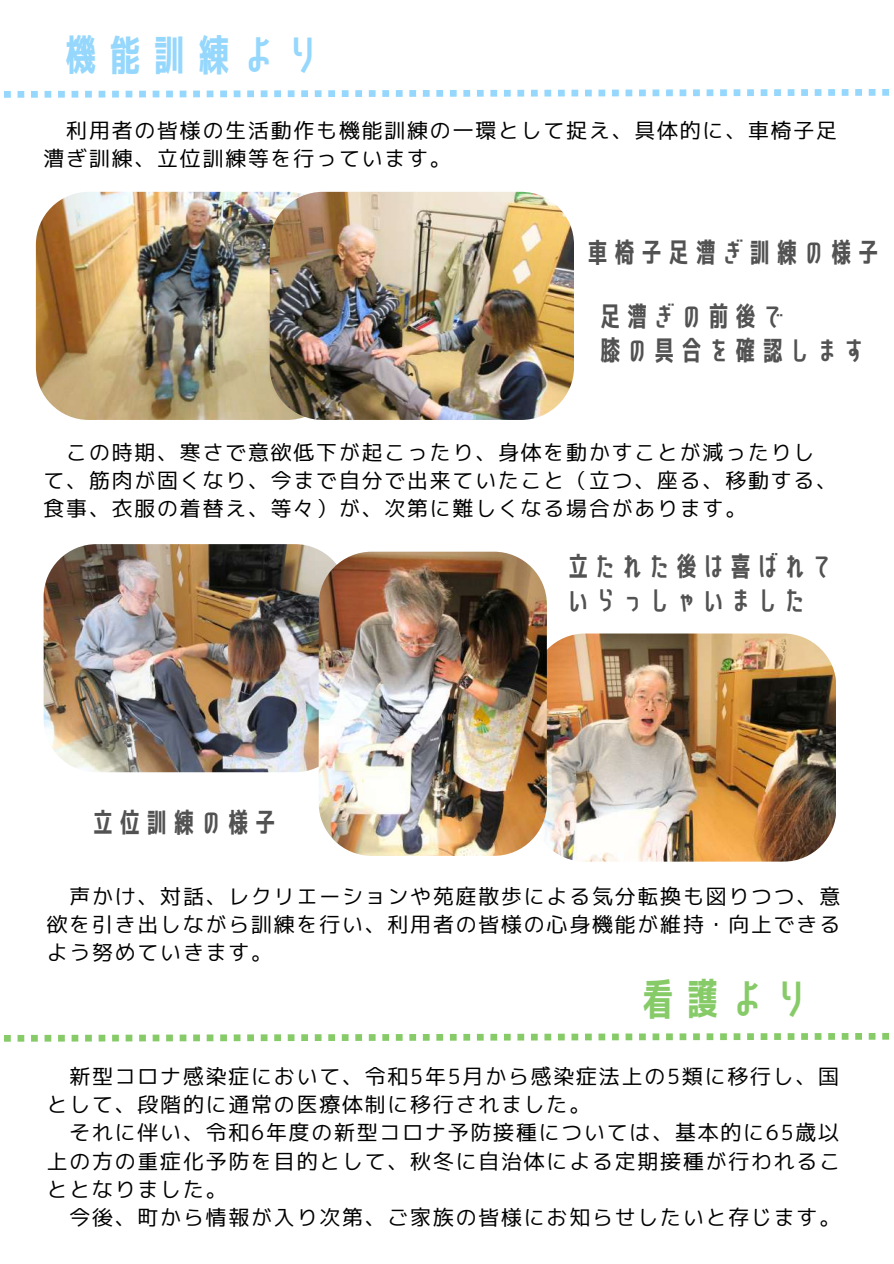
<style>
.page{position:relative;width:894px;height:1264px;background:#fff}
.page>*{position:absolute;margin:0;border:0;box-sizing:border-box;transform-origin:0 0}
.t1{font:42.3px "Senobi Gothic Bold";letter-spacing:.05em;color:#95d7fd}
.t2{font:42.3px "Senobi Gothic Bold";color:#87cb69}
.t3{font:27px/33.8px "Senobi Gothic Bold";color:#525252}
.t4{font:20.85px/28.2px "mplus 1 p regular";letter-spacing:.09em;color:#000}
</style>
<div class="page">
<svg style="left:4px;top:89px;width:885px;height:9px"></svg>
<img style="left:36px;top:192px;width:303px;height:228px;border-radius:53px">
<img style="left:270px;top:192px;width:303px;height:228px;border-radius:53px">
<img style="left:44px;top:544px;width:303px;height:228px;border-radius:53px">
<img style="left:532px;top:633px;width:303px;height:228px;border-radius:53px">
<img style="left:318px;top:552px;width:228px;height:303px;border-radius:53px">
<svg style="left:4px;top:1033px;width:885px;height:8px"></svg>
<h1 class="t1" style="left:60px;top:26px;width:266px">機能訓練より</h1>
<p class="t4" style="left:44px;top:116px;width:794px;text-indent:23px">利用者の皆様の生活動作も機能訓練の一環として捉え、具体的に、車椅子足漕ぎ訓練、立位訓練等を行っています。</p>
<p class="t3" style="left:584px;top:235px;width:299px">車椅子足漕ぎ訓練の様子</p>
<p class="t3" style="left:596px;top:299px;width:272px">足漕ぎの前後で<br>膝の具合を確認します</p>
<p class="t4" style="left:44px;top:438px;width:794px;text-indent:23px">この時期、寒さで意欲低下が起こったり、身体を動かすことが減ったりして、筋肉が固くなり、今まで自分で出来ていたこと（立つ、座る、移動する、食事、衣服の着替え、等々）が、次第に難しくなる場合があります。</p>
<p class="t3" style="left:89px;top:805px;width:191px">立位訓練の様子</p>
<p class="t3" style="left:564px;top:549px;width:272px">立たれた後は喜ばれていらっしゃいました</p>
<p class="t4" style="left:47px;top:882px;width:794px;text-align:justify;text-indent:23px">声かけ、対話、レクリエーションや苑庭散歩による気分転換も図りつつ、意欲を引き出しながら訓練を行い、利用者の皆様の心身機能が維持・向上できるよう努めていきます。</p>
<h1 class="t2" style="left:637px;top:969px;width:177px">看護より</h1>
<p class="t4" style="left:47px;top:1062px;width:793px;text-indent:23px">新型コロナ感染症において、令和5年5月から感染症法上の5類に移行し、国として、段階的に通常の医療体制に移行されました。</p>
<p class="t4" style="left:47px;top:1118px;width:794px;text-align:justify;text-indent:23px">それに伴い、令和6年度の新型コロナ予防接種については、基本的に65歳以上の方の重症化予防を目的として、秋冬に自治体による定期接種が行われることとなりました。</p>
<p class="t4" style="left:69px;top:1202px;width:772px">今後、町から情報が入り次第、ご家族の皆様にお知らせしたいと存じます。</p>
</div>
